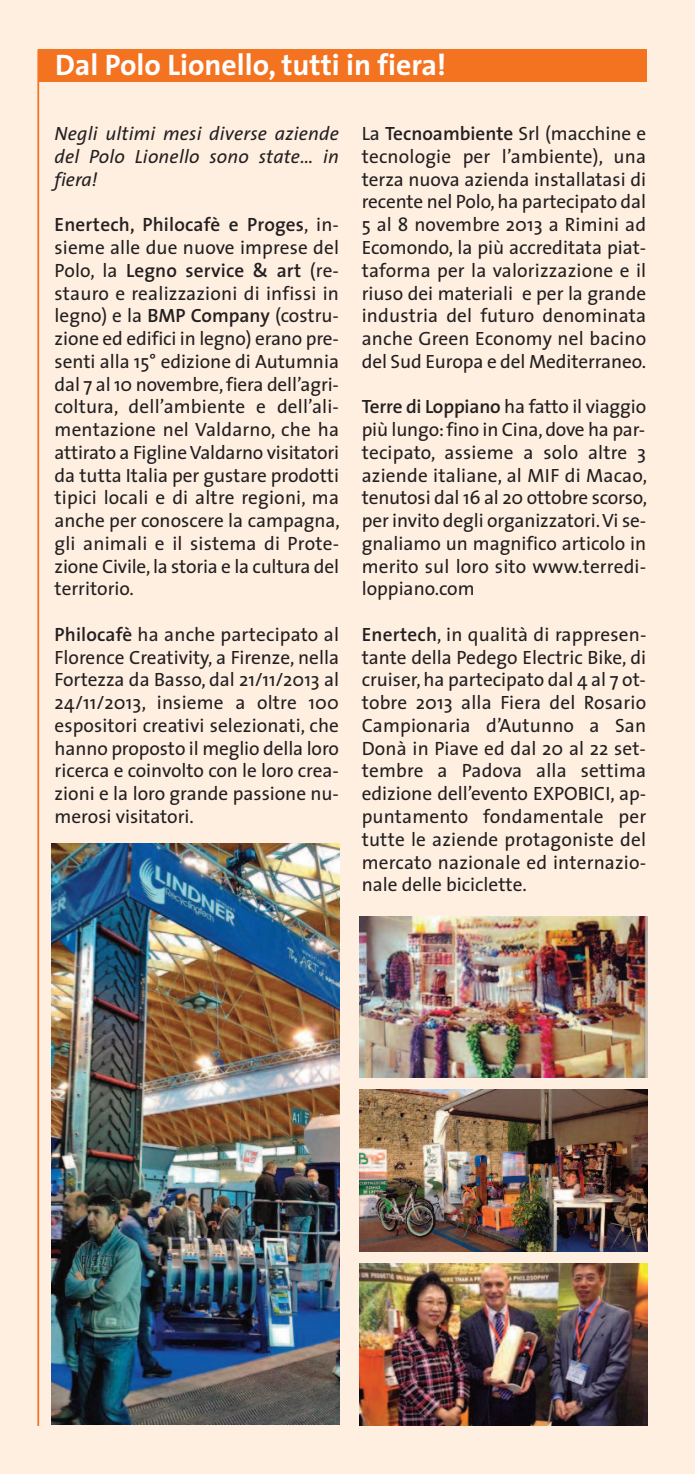
<style>
.page{position:relative;width:695px;height:1474px;background:#fff}
.page>*{position:absolute;margin:0;border:0;box-sizing:border-box;transform-origin:0 0}
.t1{font:700 29.75px "The Sans";color:#fff}
.t2{font:19.25px/22.8px "The Sans";color:#231f20;text-align:justify}
.t3{font:italic 19.25px/22.8px "The Sans";letter-spacing:.01em;color:#231f20;text-align:justify}
.s1{font-weight:600}
</style>
<div class="page">
<div style="left:0;top:0;width:694px;height:1473px;background:#feefe1"></div>
<hr style="left:37px;top:50px;width:2px;height:1375px;background:#f47321">
<div style="left:38px;top:50px;width:608px;height:32px;background:#f47321"></div>
<img style="left:359px;top:1089px;width:288px;height:162px">
<img style="left:359px;top:1263px;width:288px;height:162px">
<img style="left:359px;top:916px;width:288px;height:161px">
<img style="left:51px;top:843px;width:288px;height:581px">
<h1 class="t1" style="left:55px;top:53px;width:392px">Dal Polo Lionello, tutti in fiera!</h1>
<p class="t3" style="left:55px;top:124px;width:286px">Negli ultimi mesi diverse aziende del Polo Lionello sono state… in fiera!</p>
<p class="t2" style="left:55px;top:215px;width:287px"><span class="s1">Enertech, Philocafè e Proges</span>, in&shy;sieme alle due nuove imprese del Polo, la <span class="s1">Legno service &amp; art</span> (re&shy;stauro e realizzazioni di infissi in legno) e la <span class="s1">BMP Company</span> (costru&shy;zione ed edifici in legno) erano pre&shy;senti alla 15° edizione di Autumnia dal 7 al 10 novembre,fiera dell’agri&shy;coltura, dell’ambiente e dell’ali&shy;mentazione nel Valdarno, che ha attirato a Figline Valdarno visitatori da tutta Italia per gustare prodotti tipici locali e di altre regioni, ma anche per conoscere la campagna, gli animali e il sistema di Prote&shy;zione Civile,la storia e la cultura del territorio.</p>
<p class="t2" style="left:55px;top:625px;width:286px"><span class="s1">Philocafè</span> ha anche partecipato al Florence Creativity, a Firenze, nella Fortezza da Basso, dal 21/11/2013 al 24/11/2013, insieme a oltre 100 espositori creativi selezionati, che hanno proposto il meglio della loro ricerca e coinvolto con le loro crea&shy;zioni e la loro grande passione nu&shy;merosi visitatori.</p>
<p class="t2" style="left:361px;top:124px;width:286px">La <span class="s1">Tecnoambiente</span> Srl (macchine e tecnologie per l’ambiente), una terza nuova azienda installatasi di recente nel Polo,ha partecipato dal 5 al 8 novembre 2013 a Rimini ad Ecomondo, la più accreditata piat&shy;taforma per la valorizzazione e il riuso dei materiali e per la grande industria del futuro denominata anche Green Economy nel bacino del Sud Europa e del Mediterraneo.</p>
<p class="t2" style="left:361px;top:397px;width:287px"><span class="s1">Terre di Loppiano</span> ha fatto il viaggio più lungo:fino in Cina,dove ha par&shy;tecipato, assieme a solo altre 3 aziende italiane, al MIF di Macao, tenutosi dal 16 al 20 ottobre scorso, per invito degli organizzatori.Vi se&shy;gnaliamo un magnifico articolo in merito sul loro sito www.terredi&shy;loppiano.com</p>
<p class="t2" style="left:361px;top:625px;width:286px"><span class="s1">Enertech</span>, in qualità di rappresen&shy;tante della Pedego Electric Bike, di cruiser,ha partecipato dal 4 al 7 ot&shy;tobre 2013 alla Fiera del Rosario Campionaria d’Autunno a San Donà in Piave ed dal 20 al 22 set&shy;tembre a Padova alla settima edizione dell’evento EXPOBICI, ap&shy;puntamento fondamentale per tutte le aziende protagoniste del mercato nazionale ed internazio&shy;nale delle biciclette.</p>
</div>
